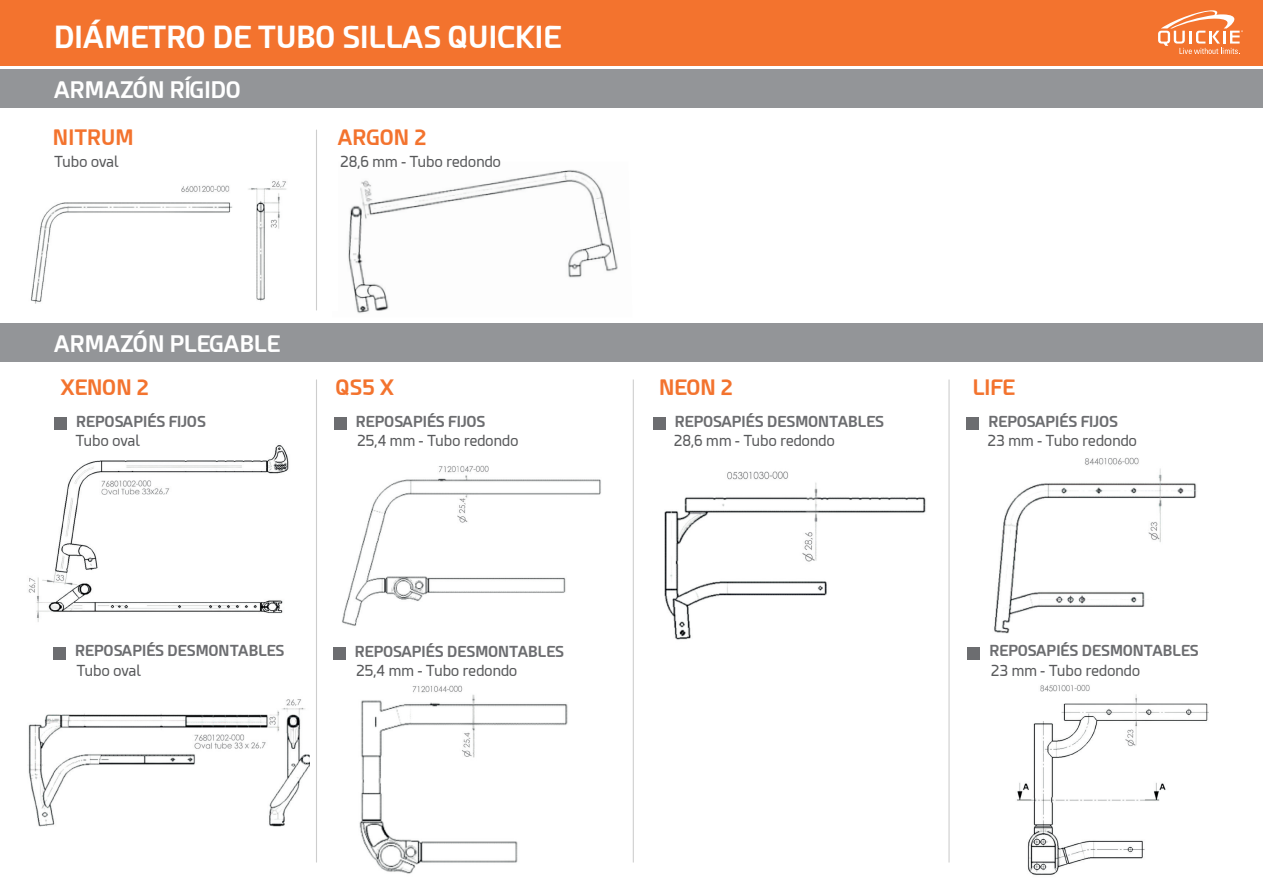
<style>
.page{position:relative;width:1263px;height:893px;background:#fff}
.page>*{position:absolute;margin:0;border:0;box-sizing:border-box;transform-origin:0 0}
.t1{font:700 30px "Esphimere";color:#fff}
.t2{font:700 22.5px "Esphimere";color:#fff}
.t3{font:700 21px "Esphimere";color:#f3732e}
.t4{font:700 15px "Esphimere";color:#6c6d70}
.t5{font:15px "Esphimere";color:#57585a}
</style>
<div class="page">
<div style="left:0;top:0;width:1263px;height:65px;background:#f3732e"></div>
<div style="left:0;top:69px;width:1263px;height:39px;background:#939598"></div>
<svg style="left:1158px;top:10px;width:85px;height:44px"></svg>
<div style="left:0;top:324px;width:1263px;height:38px;background:#939598"></div>
<img style="left:348px;top:170px;width:270px;height:144px">
<img style="left:31px;top:181px;width:255px;height:123px">
<hr style="left:316px;top:379px;width:1px;height:483px;background:#000">
<hr style="left:633px;top:379px;width:1px;height:483px;background:#000">
<hr style="left:948px;top:379px;width:2px;height:483px;background:#000">
<img style="left:342px;top:465px;width:259px;height:161px">
<img style="left:359px;top:685px;width:209px;height:189px">
<div style="left:334px;top:417px;width:13px;height:13px;background:#6c6d70"></div>
<div style="left:333px;top:647px;width:12px;height:13px;background:#6c6d70"></div>
<img style="left:28px;top:445px;width:261px;height:177px">
<img style="left:28px;top:699px;width:281px;height:128px">
<div style="left:54px;top:417px;width:13px;height:13px;background:#6c6d70"></div>
<div style="left:53px;top:647px;width:13px;height:13px;background:#6c6d70"></div>
<div style="left:653px;top:417px;width:12px;height:13px;background:#6c6d70"></div>
<img style="left:664px;top:471px;width:262px;height:169px">
<img style="left:994px;top:457px;width:203px;height:177px">
<img style="left:1017px;top:685px;width:192px;height:190px">
<div style="left:966px;top:417px;width:13px;height:13px;background:#6c6d70"></div>
<div style="left:967px;top:647px;width:13px;height:13px;background:#6c6d70"></div>
<hr style="left:316px;top:130px;width:1px;height:180px;background:#000">
<h1 class="t1" style="left:54px;top:18px;width:509px">DIÁMETRO DE TUBO SILLAS QUICKIE</h1>
<h2 class="t2" style="left:54px;top:76px;width:189px">ARMAZÓN RÍGIDO</h2>
<h3 class="t3" style="left:53px;top:125px;width:82px">NITRUM</h3>
<p class="t5" style="left:54px;top:153px;width:66px">Tubo oval</p>
<h3 class="t3" style="left:338px;top:125px;width:90px">ARGON 2</h3>
<p class="t5" style="left:340px;top:153px;width:162px">28,6 mm - Tubo redondo</p>
<h2 class="t2" style="left:54px;top:330px;width:228px">ARMAZÓN PLEGABLE</h2>
<h3 class="t3" style="left:61px;top:375px;width:90px">XENON 2</h3>
<p class="t4" style="left:76px;top:412px;width:131px">REPOSAPIÉS FIJOS</p>
<p class="t5" style="left:75px;top:432px;width:66px">Tubo oval</p>
<h3 class="t3" style="left:336px;top:375px;width:59px">QS5 X</h3>
<p class="t4" style="left:356px;top:412px;width:131px">REPOSAPIÉS FIJOS</p>
<p class="t5" style="left:357px;top:432px;width:163px">25,4 mm - Tubo redondo</p>
<p class="t4" style="left:75px;top:642px;width:211px">REPOSAPIÉS DESMONTABLES</p>
<p class="t5" style="left:76px;top:662px;width:66px">Tubo oval</p>
<p class="t4" style="left:355px;top:642px;width:211px">REPOSAPIÉS DESMONTABLES</p>
<p class="t5" style="left:356px;top:662px;width:163px">25,4 mm - Tubo redondo</p>
<h3 class="t3" style="left:659px;top:375px;width:76px">NEON 2</h3>
<p class="t4" style="left:675px;top:412px;width:211px">REPOSAPIÉS DESMONTABLES</p>
<p class="t5" style="left:674px;top:432px;width:162px">28,6 mm - Tubo redondo</p>
<h3 class="t3" style="left:973px;top:375px;width:44px">LIFE</h3>
<p class="t4" style="left:988px;top:412px;width:131px">REPOSAPIÉS FIJOS</p>
<p class="t5" style="left:987px;top:432px;width:151px">23 mm - Tubo redondo</p>
<p class="t4" style="left:989px;top:642px;width:211px">REPOSAPIÉS DESMONTABLES</p>
<p class="t5" style="left:991px;top:662px;width:151px">23 mm - Tubo redondo</p>
</div>
